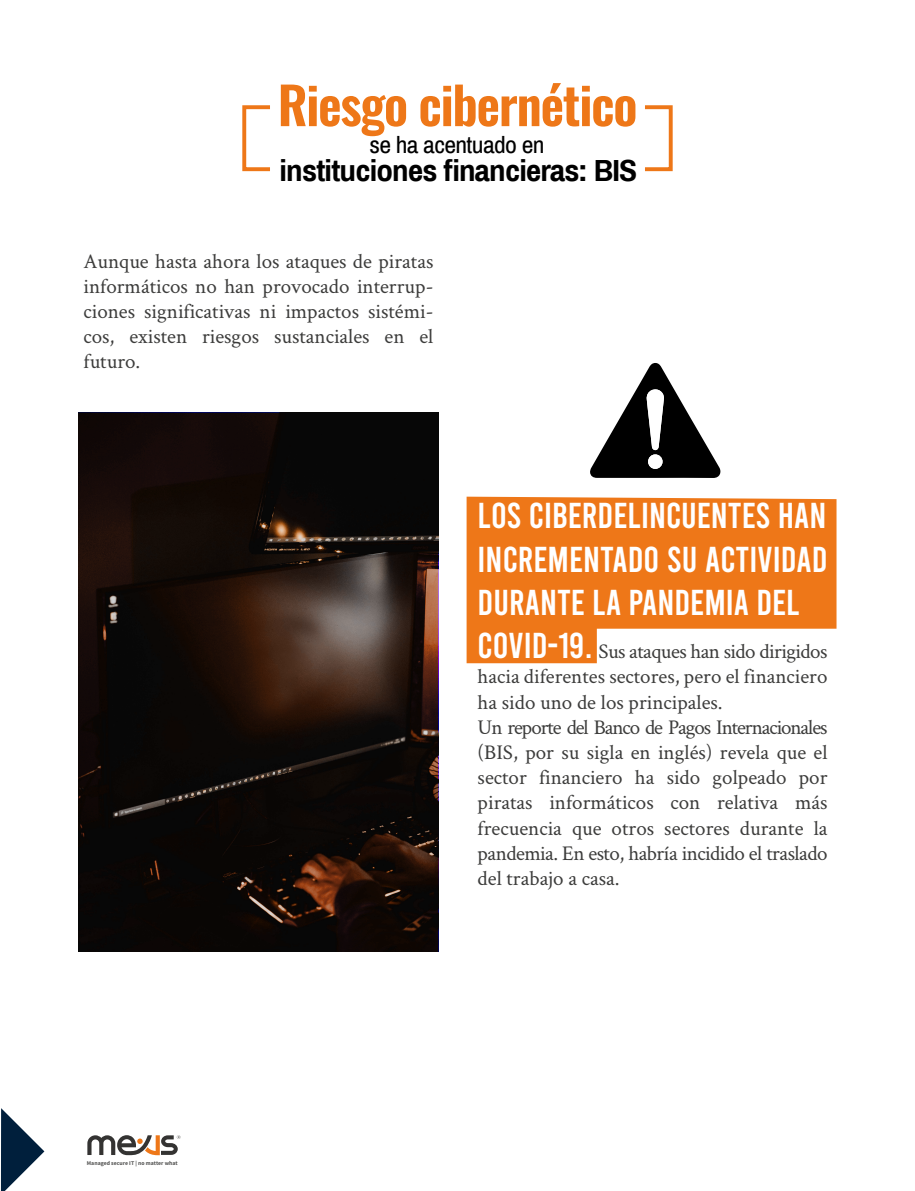
<style>
.page{position:relative;width:915px;height:1191px;background:#fff}
.page>*{position:absolute;margin:0;border:0;box-sizing:border-box;transform-origin:0 0}
.t1{font:600 51.3px "Oswald";letter-spacing:-.025em;color:#ee7718}
.t2{font:36px/43.2px "Bebas";color:#fff;text-align:justify}
.t3{font:700 29.85px "Archivo Narrow";letter-spacing:-.025em;color:#000;scale:1.11 1}
.t4{font:23.25px "Archivo Narrow";letter-spacing:-.025em;color:#000;scale:1.11 1}
.t5{font:21px/25.2px "Crimson Text";color:#3c3c3b;text-align:justify}
.t6{font:700 5.7px "Source Sans Pro";color:#575756}
.s1{font-family:"Bebas";font-size:36px;color:#fff}
</style>
<div class="page">
<svg style="left:87px;top:1135px;width:93px;height:20px"></svg>
<svg style="left:1px;top:1108px;width:43px;height:83px"></svg>
<svg style="left:466px;top:496px;width:370px;height:167px;background:#f08b3a"></svg>
<svg style="left:78px;top:413px;width:360px;height:538px;background:#180f0c"></svg>
<svg style="left:590px;top:363px;width:131px;height:115px"></svg>
<div style="left:647px;top:454px;width:15px;height:15px;background:#fff;border-radius:50%"></div>
<div style="left:242px;top:105px;width:30px;height:66px;border:4px solid #ee7718"></div>
<div style="left:642px;top:105px;width:30px;height:66px;border:4px solid #ee7718"></div>
<h1 class="t1" style="left:277px;top:60px;width:361px">Riesgo cibernético</h1>
<p class="t4" style="left:369px;top:129px;width:159px">se ha acentuado en</p>
<h3 class="t3" style="left:279px;top:149px;width:324px">instituciones financieras: BIS</h3>
<p class="t5" style="left:83px;top:247px;width:351px">Aunque hasta ahora los ataques de piratas informáticos no han provocado interrup&shy;ciones significativas ni impactos sistémi&shy;cos, existen riesgos sustanciales en el futuro.</p>
<h2 class="t2" style="left:477px;top:494px;width:351px">LOS CIBERDELINCUENTES HAN INCREMENTADO SU ACTIVIDAD DURANTE LA PANDEMIA DEL</h2>
<p class="t5" style="left:477px;top:638px;width:351px;text-align:left"><span class="s1">COVID-19.</span> Sus ataques han sido dirigidos hacia diferentes sectores, pero el financiero ha sido uno de los principales.<br>Un reporte del Banco de Pagos Internacionales (BIS, por su sigla en inglés) revela que el sector financiero ha sido golpeado por piratas informáticos con relativa más frecuencia que otros sectores durante la pandemia. En esto, habría incidido el traslado del trabajo a casa.</p>
<p class="t6" style="left:87px;top:1159px;width:92px">Managed secure IT | no matter what</p>
</div>
